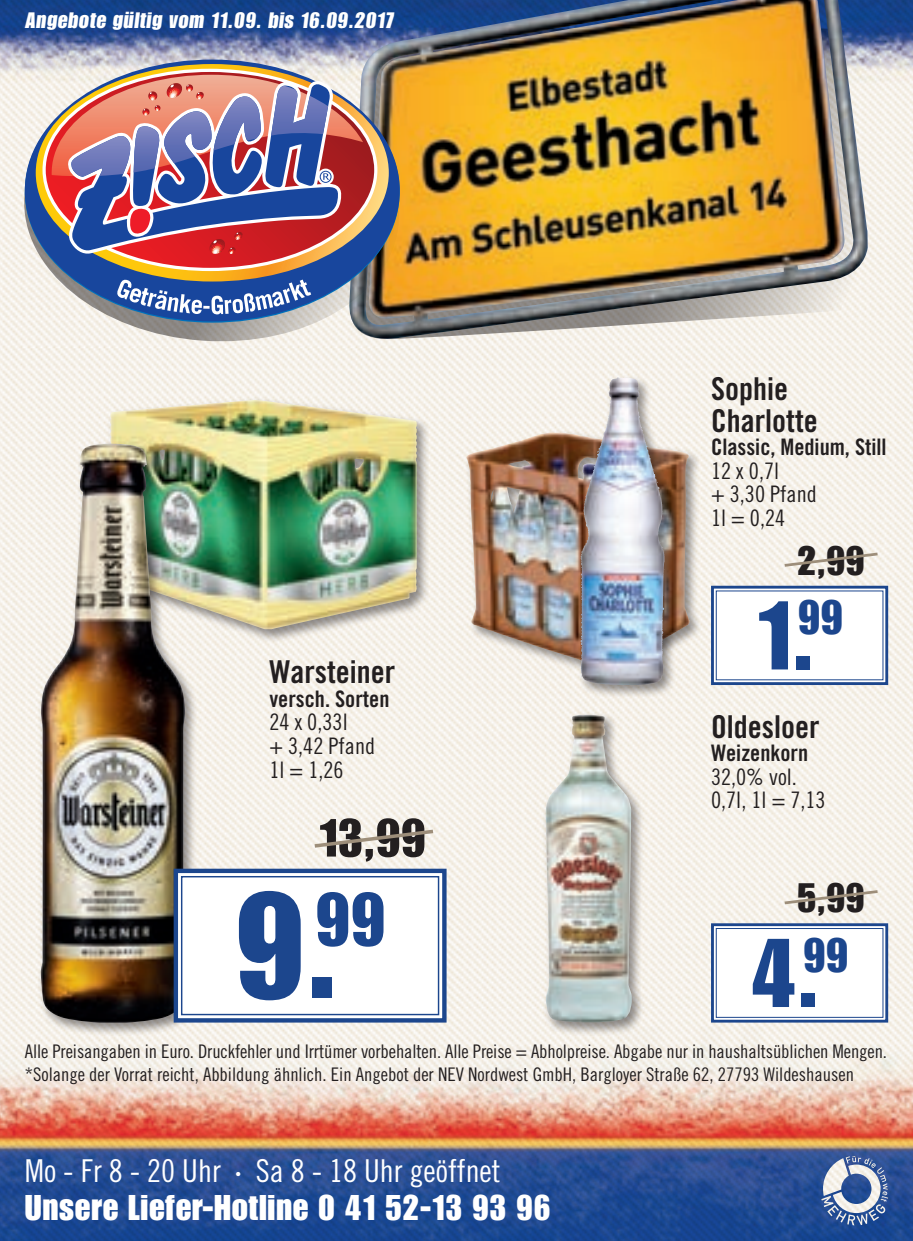
<style>
.page{position:relative;width:913px;height:1241px;background:#fff}
.page>*{position:absolute;margin:0;border:0;box-sizing:border-box;transform-origin:0 0}
.t1{font:95.2px "Impact LT Std";color:#1c468d}
.t2{font:73.5px "Impact LT Std";color:#1c468d}
.t3{font:52.5px "Impact LT Std";color:#231f20}
.t4{font:40.25px "Impact LT Std";color:#231f20}
.t5{font:35px "Impact LT Std";letter-spacing:.02em;color:#fff}
.t6{font:31.5px/31.5px "Trade Gothic LT Std Bd Cn 20";color:#231f20}
.t7{font:31.5px "Trade Gothic LT Std Cn 18";color:#fff}
.t8{font:22.75px/23.4px "Trade Gothic LT Std Cn 18";color:#231f20}
.t9{font:22.75px "Trade Gothic LT Std Bd Cn 20";color:#231f20}
.t10{font:21.7px "Impact LT Std";color:#fff}
.t11{font:18.55px/22.8px "Trade Gothic LT Std Cn 18";letter-spacing:-.005em;color:#231f20}
.s1{font-size:147px}
.s2{font-size:143.5px}
.s3{font-family:"Trade Gothic LT Std Bd Cn 20"}
</style>
<div class="page">
<img style="left:0;top:101px;width:913px;height:907px">
<img style="left:0;top:1008px;width:913px;height:232px">
<svg style="left:821px;top:1155px;width:67px;height:70px;background:#768db5"></svg>
<img style="left:0;top:0;width:913px;height:101px">
<img style="left:346px;top:0;width:522px;height:348px">
<svg style="left:19px;top:71px;width:385px;height:277px"></svg>
<div style="left:25px;top:60px;width:375px;height:261px;background:#18469d;border-radius:50%"></div>
<svg style="left:36px;top:64px;width:353px;height:217px"></svg>
<img style="left:42px;top:69px;width:335px;height:202px">
<svg style="left:50px;top:75px;width:313px;height:179px"></svg>
<svg style="left:116px;top:279px;width:195px;height:35px"></svg>
<div style="left:107px;top:397px;width:323px;height:245px;background:#231f20;opacity:.5"></div>
<img style="left:110px;top:400px;width:308px;height:229px">
<div style="left:38px;top:441px;width:160px;height:594px;background:#231f20;opacity:.5"></div>
<img style="left:40px;top:443px;width:145px;height:579px">
<svg style="left:171px;top:866px;width:278px;height:158px"></svg>
<div style="left:181px;top:875px;width:258px;height:140px;border:1px solid #1c468d"></div>
<svg style="left:311px;top:827px;width:126px;height:22px"></svg>
<div style="left:463px;top:429px;width:239px;height:250px;background:#231f20;opacity:.5"></div>
<img style="left:466px;top:432px;width:224px;height:234px">
<div style="left:578px;top:374px;width:99px;height:324px;background:#231f20;opacity:.5"></div>
<img style="left:603px;top:377px;width:14px;height:60px">
<svg style="left:709px;top:584px;width:180px;height:102px"></svg>
<svg style="left:781px;top:551px;width:99px;height:17px"></svg>
<div style="left:543px;top:711px;width:102px;height:324px;background:#231f20;opacity:.5"></div>
<img style="left:545px;top:714px;width:87px;height:308px">
<svg style="left:709px;top:921px;width:180px;height:102px"></svg>
<div style="left:716px;top:927px;width:167px;height:90px;border:1px solid #1c468d"></div>
<svg style="left:781px;top:888px;width:99px;height:17px"></svg>
<p class="t10" style="left:25px;top:8px;width:373px">Angebote gültig vom 11.09. bis 16.09.2017</p>
<h3 class="t6" style="left:269px;top:655px;width:127px">Warsteiner</h3>
<p class="t9" style="left:269px;top:684px;width:121px">versch. Sorten</p>
<p class="t8" style="left:269px;top:710px;width:107px">24 x 0,33l<br>+ 3,42 Pfand<br>1l = 1,26</p>
<h3 class="t3" style="left:318px;top:807px;width:109px">13,99</h3>
<h2 class="t2" style="left:234px;top:876px;width:153px"><span class="s1">9</span><span class="s2">.</span>99</h2>
<h3 class="t6" style="left:711px;top:373px;width:108px">Sophie<br>Charlotte</h3>
<p class="t9" style="left:711px;top:433px;width:177px">Classic, Medium, Still</p>
<p class="t8" style="left:711px;top:458px;width:107px">12 x 0,7l<br>+ 3,30 Pfand<br>1l = 0,24</p>
<h3 class="t4" style="left:797px;top:537px;width:69px">2,99</h3>
<h1 class="t1" style="left:756px;top:580px;width:89px">1.<sup>99</sup></h1>
<h3 class="t6" style="left:711px;top:710px;width:110px">Oldesloer</h3>
<p class="t9" style="left:711px;top:739px;width:99px">Weizenkorn</p>
<p class="t8" style="left:711px;top:764px;width:116px">32,0% vol.<br>0,7l, 1l = 7,13</p>
<h3 class="t4" style="left:797px;top:874px;width:69px">5,99</h3>
<h1 class="t1" style="left:750px;top:917px;width:99px">4.<sup>99</sup></h1>
<p class="t11" style="left:25px;top:1040px;width:864px">Alle Preisangaben in Euro. Druckfehler und Irrtümer vorbehalten. Alle Preise = Abholpreise. Abgabe nur in haushaltsüblichen Mengen. *Solange der Vorrat reicht, Abbildung ähnlich. Ein Angebot der NEV Nordwest GmbH, Bargloyer Straße 62, 27793 Wildeshausen</p>
<h3 class="t7" style="left:25px;top:1151px;width:477px">Mo - Fr 8 - 20 Uhr <span class="s3">·</span> Sa 8 - 18 Uhr geöffnet</h3>
<h3 class="t5" style="left:25px;top:1187px;width:527px">Unsere Liefer-Hotline 0 41 52-13 93 96</h3>
</div>
